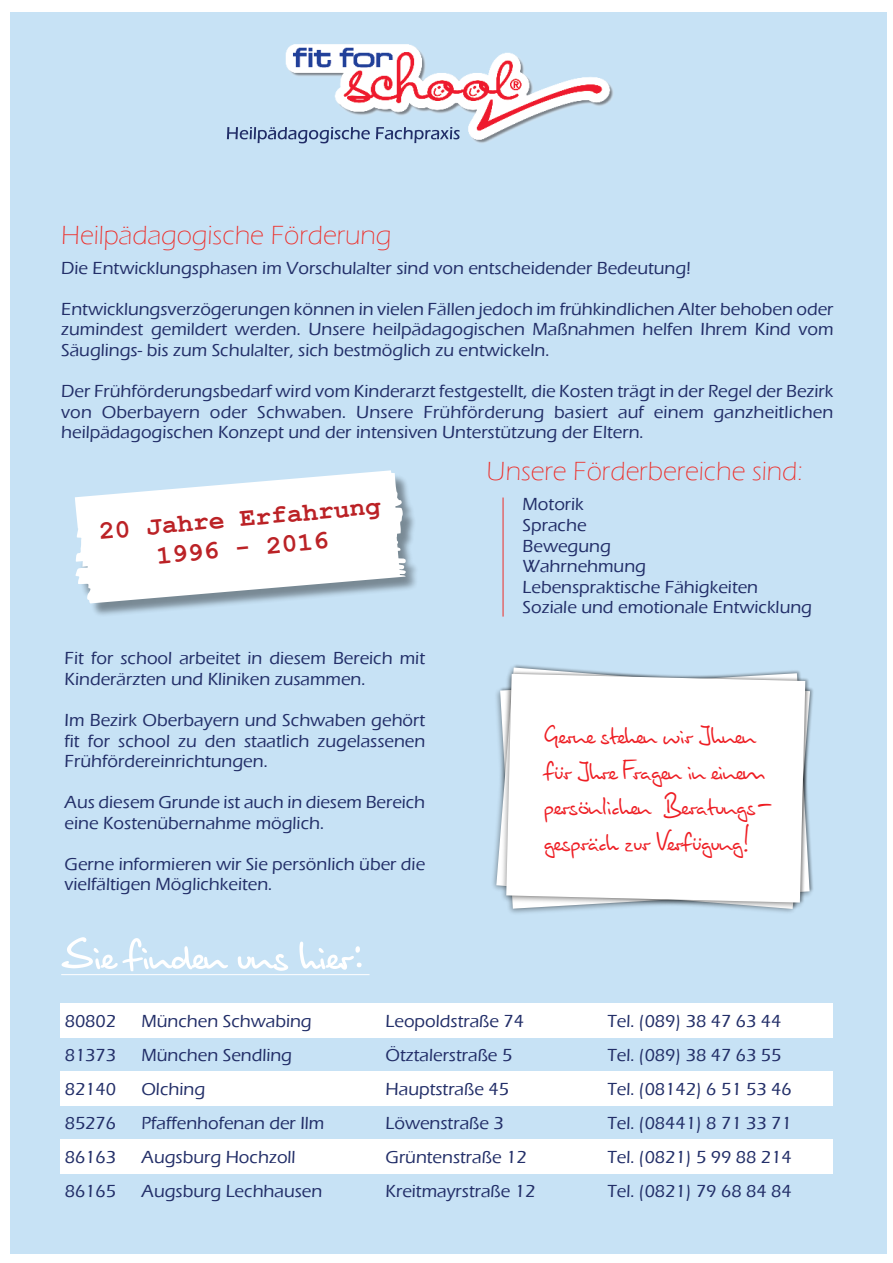
<style>
.page{position:relative;width:893px;height:1263px;background:#fff}
.page>*{position:absolute;margin:0;border:0;box-sizing:border-box;transform-origin:0 0}
.t1{font:27px/35.7px "Brouet Handwriting";color:#ee1d23}
.t2{font:300 27px "Eras ITC";color:#ee2d28}
.t3{font:700 26.25px/29.7px "Courier New";color:#bb2226;text-align:center}
.t4{font:500 18px/20.5px "Eras ITC";color:#222e68}
</style>
<div class="page">
<div style="left:10px;top:12px;width:876px;height:1241px;background:#c7e2f5"></div>
<svg style="left:227px;top:127px;width:40px;height:16px"></svg>
<div style="left:60px;top:1003px;width:77px;height:34px;background:#fff"></div>
<div style="left:137px;top:1003px;width:244px;height:34px;background:#fff"></div>
<div style="left:381px;top:1003px;width:222px;height:34px;background:#fff"></div>
<div style="left:603px;top:1003px;width:230px;height:34px;background:#fff"></div>
<div style="left:60px;top:1071px;width:77px;height:35px;background:#fff"></div>
<div style="left:137px;top:1071px;width:244px;height:35px;background:#fff"></div>
<div style="left:381px;top:1071px;width:222px;height:35px;background:#fff"></div>
<div style="left:603px;top:1071px;width:230px;height:35px;background:#fff"></div>
<div style="left:60px;top:1140px;width:77px;height:34px;background:#fff"></div>
<div style="left:137px;top:1140px;width:244px;height:34px;background:#fff"></div>
<div style="left:381px;top:1140px;width:222px;height:34px;background:#fff"></div>
<div style="left:603px;top:1140px;width:230px;height:34px;background:#fff"></div>
<img style="left:496px;top:668px;width:314px;height:245px">
<div style="left:506px;top:674px;width:299px;height:228px;background:#fff"></div>
<svg style="left:62px;top:937px;width:166px;height:34px"></svg>
<svg style="left:238px;top:954px;width:50px;height:17px"></svg>
<svg style="left:299px;top:941px;width:63px;height:29px"></svg>
<hr style="left:61px;top:974px;width:309px;height:1px;background:#fff">
<hr style="left:503px;top:497px;width:1px;height:120px;background:#ee2d28">
<img style="left:90px;top:494px;width:326px;height:121px">
<svg style="left:75px;top:470px;width:332px;height:133px;background:#edf2f6"></svg>
<img style="left:267px;top:44px;width:346px;height:100px">
<h1 class="t2" style="left:61px;top:225px;width:332px">Heilpädagogische Förderung</h1>
<p class="t4" style="left:61px;top:260px;width:631px">Die Entwicklungsphasen im Vorschulalter sind von entscheidender Bedeutung!</p>
<p class="t4" style="left:61px;top:301px;width:774px;text-align:justify">Entwicklungsverzögerungen können in vielen Fällen jedoch im frühkindlichen Alter behoben oder zumindest gemildert werden. Unsere heilpädagogischen Maßnahmen helfen Ihrem Kind vom Säuglings- bis zum Schulalter, sich bestmöglich zu entwickeln.</p>
<p class="t4" style="left:61px;top:383px;width:774px;text-align:justify">Der Frühförderungsbedarf wird vom Kinderarzt festgestellt, die Kosten trägt in der Regel der Bezirk von Oberbayern oder Schwaben. Unsere Frühförderung basiert auf einem ganzheitlichen heilpädagogischen Konzept und der intensiven Unterstützung der Eltern.</p>
<h2 class="t3" style="left:98px;top:518px;width:284px;rotate:-5deg">20 Jahre Erfahrung<br>1996 - 2016</h2>
<p class="t4" style="left:65px;top:650px;width:362px">Fit for school arbeitet in diesem Bereich mit<br>Kinderärzten und Kliniken zusammen.</p>
<p class="t4" style="left:65px;top:712px;width:362px;text-align:justify">Im Bezirk Oberbayern und Schwaben gehört fit for school zu den staatlich zugelassenen Frühfördereinrichtungen.</p>
<p class="t4" style="left:65px;top:794px;width:362px">Aus diesem Grunde ist auch in diesem Bereich eine Kostenübernahme möglich.</p>
<p class="t4" style="left:65px;top:855px;width:362px">Gerne informieren wir Sie persönlich über die vielfältigen Möglichkeiten.</p>
<h1 class="t2" style="left:487px;top:462px;width:318px">Unsere Förderbereiche sind:</h1>
<p class="t4" style="left:523px;top:496px;width:291px">Motorik<br>Sprache<br>Bewegung<br>Wahrnehmung<br>Lebenspraktische Fähigkeiten<br>Soziale und emotionale Entwicklung</p>
<h1 class="t1" style="left:544px;top:720px;width:231px">Gerne stehen wir Ihnen für Ihre Fragen in einem persönlichen Beratungs&shy;gespräch zur Verfügung!</h1>
<p class="t4" style="left:65px;top:1013px;width:53px">80802</p>
<p class="t4" style="left:141px;top:1013px;width:172px">München Schwabing</p>
<p class="t4" style="left:386px;top:1013px;width:140px">Leopoldstraße 74</p>
<p class="t4" style="left:607px;top:1013px;width:176px">Tel. (089) 38 47 63 44</p>
<p class="t4" style="left:65px;top:1047px;width:53px">81373</p>
<p class="t4" style="left:141px;top:1047px;width:152px">München Sendling</p>
<p class="t4" style="left:386px;top:1047px;width:128px">Ötztalerstraße 5</p>
<p class="t4" style="left:607px;top:1047px;width:176px">Tel. (089) 38 47 63 55</p>
<p class="t4" style="left:65px;top:1081px;width:53px">82140</p>
<p class="t4" style="left:141px;top:1081px;width:65px">Olching</p>
<p class="t4" style="left:386px;top:1081px;width:125px">Hauptstraße 45</p>
<p class="t4" style="left:607px;top:1081px;width:186px">Tel. (08142) 6 51 53 46</p>
<p class="t4" style="left:65px;top:1115px;width:53px">85276</p>
<p class="t4" style="left:141px;top:1115px;width:184px">Pfaffenhofenan der Ilm</p>
<p class="t4" style="left:386px;top:1115px;width:120px">Löwenstraße 3</p>
<p class="t4" style="left:607px;top:1115px;width:186px">Tel. (08441) 8 71 33 71</p>
<p class="t4" style="left:65px;top:1149px;width:53px">86163</p>
<p class="t4" style="left:141px;top:1149px;width:156px">Augsburg Hochzoll</p>
<p class="t4" style="left:386px;top:1149px;width:143px">Grüntenstraße 12</p>
<p class="t4" style="left:607px;top:1149px;width:186px">Tel. (0821) 5 99 88 214</p>
<p class="t4" style="left:65px;top:1183px;width:53px">86165</p>
<p class="t4" style="left:141px;top:1183px;width:182px">Augsburg Lechhausen</p>
<p class="t4" style="left:386px;top:1183px;width:151px">Kreitmayrstraße 12</p>
<p class="t4" style="left:607px;top:1183px;width:186px">Tel. (0821) 79 68 84 84</p>
</div>
